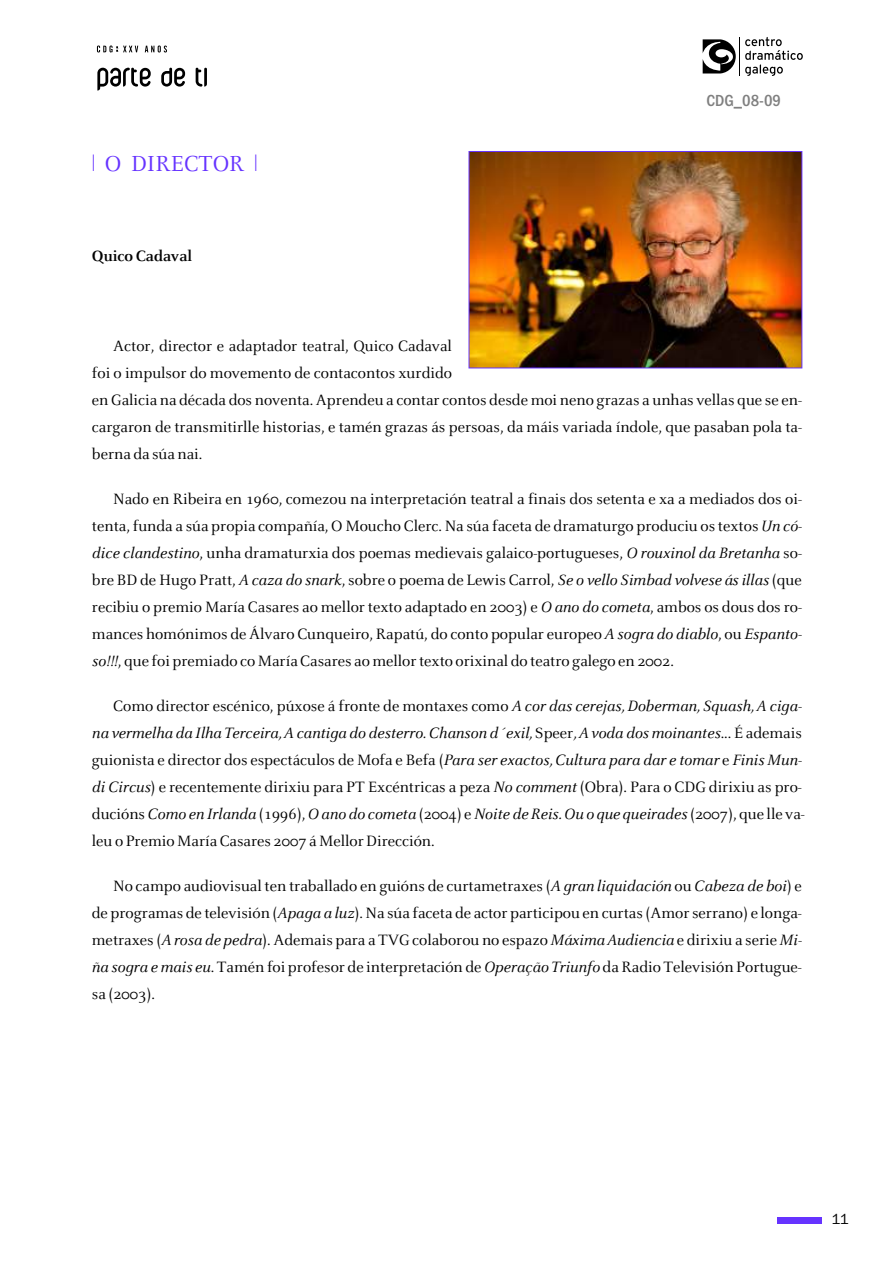
<style>
.page{position:relative;width:893px;height:1263px;background:#fff}
.page>*{position:absolute;margin:0;border:0;box-sizing:border-box;transform-origin:0 0}
.t1{font:24px "Celeste";color:#63f}
.t2{font:500 condensed 16.65px "Franklin Gothic";color:#808080}
.t3{font:16.5px/27px "Celeste";color:#000}
.t4{font:700 16.5px "Celeste";color:#000}
.t5{font:15px "Franklin Gothic";color:#000}
.s1{font-style:italic}
</style>
<div class="page">
<svg style="left:745px;top:37px;width:58px;height:39px"></svg>
<hr style="left:739px;top:37px;width:1px;height:38px;background:#000">
<svg style="left:703px;top:39px;width:33px;height:34px"></svg>
<svg style="left:97px;top:46px;width:41px;height:6px"></svg>
<svg style="left:145px;top:46px;width:22px;height:7px"></svg>
<svg style="left:97px;top:68px;width:54px;height:23px"></svg>
<svg style="left:161px;top:68px;width:24px;height:19px"></svg>
<svg style="left:196px;top:68px;width:11px;height:19px"></svg>
<div style="left:777px;top:1217px;width:44px;height:7px;background:#63f"></div>
<img style="left:471px;top:153px;width:329px;height:213px">
<div style="left:469px;top:151px;width:333px;height:217px;border:1px solid #63f"></div>
<h1 class="t1" style="left:92px;top:154px;width:167px">| O DIRECTOR |</h1>
<p class="t4" style="left:92px;top:249px;width:102px">Quico Cadaval</p>
<p class="t2" style="left:706px;top:94px;width:76px">CDG_08-09</p>
<p class="t3" style="left:92px;top:334px;width:711px;text-indent:21px">Actor, director e adaptador teatral, Quico Cadaval<br>foi o impulsor do movemento de contacontos xurdido<br>en Galicia na década dos noventa. Aprendeu a contar contos desde moi neno grazas a unhas vellas que se en&shy;cargaron de transmitirlle historias, e tamén grazas ás persoas, da máis variada índole, que pasaban pola ta&shy;berna da súa nai.</p>
<p class="t3" style="left:92px;top:487px;width:711px;text-align:justify;text-indent:21px">Nado en Ribeira en 1960, comezou na interpretación teatral a finais dos setenta e xa a mediados dos oi&shy;tenta, funda a súa propia compañía, O Moucho Clerc. Na súa faceta de dramaturgo produciu os textos <span class="s1">Un có&shy;dice clandestino</span>, unha dramaturxia dos poemas medievais galaico-portugueses, <span class="s1">O rouxinol da Bretanha</span> so&shy;bre BD de Hugo Pratt, <span class="s1">A caza do snark</span>, sobre o poema de Lewis Carrol, <span class="s1">Se o vello Simbad volvese ás illas</span> (que recibiu o premio María Casares ao mellor texto adaptado en 2003) e <span class="s1">O ano do cometa</span>, ambos os dous dos ro&shy;mances homónimos de Álvaro Cunqueiro, Rapatú, do conto popular europeo <span class="s1">A sogra do diablo</span>, ou <span class="s1">Espanto&shy;so!!!</span>, que foi premiado co María Casares ao mellor texto orixinal do teatro galego en 2002.</p>
<p class="t3" style="left:92px;top:694px;width:714px;text-indent:21px">Como director escénico, púxose á fronte de montaxes como <span class="s1">A cor das cerejas, Doberman, Squash,A ciga&shy;na vermelha da Ilha Terceira,A cantiga do desterro. Chanson d´exil,</span>Speer<span class="s1">,A voda dos moinantes</span>... É ademais guionista e director dos espectáculos de Mofa e Befa (<span class="s1">Para ser exactos,Cultura para dar e tomar</span> e <span class="s1">Finis Mun&shy;di Circus</span>) e recentemente dirixiu para PT Excéntricas a peza <span class="s1">No comment</span> (Obra). Para o CDG dirixiu as pro&shy;ducións <span class="s1">Como en Irlanda</span> (1996), <span class="s1">O ano do cometa</span> (2004) e <span class="s1">Noite de Reis. Ou o que queirades</span>(2007), que lle va&shy;leu o Premio María Casares 2007 á Mellor Dirección.</p>
<p class="t3" style="left:92px;top:874px;width:711px;text-align:justify;text-indent:21px">No campo audiovisual ten traballado en guións de curtametraxes (<span class="s1">A gran liquidación</span> ou <span class="s1">Cabeza de boi</span>) e de programas de televisión (<span class="s1">Apaga a luz</span>). Na súa faceta de actor participou en curtas (Amor serrano) e longa&shy;metraxes (<span class="s1">A rosa de pedra</span>). Ademais para a TVG colaborou no espazo <span class="s1">Máxima Audiencia</span> e dirixiu a serie <span class="s1">Mi&shy;ña sogra e mais eu</span>. Tamén foi profesor de interpretación de <span class="s1">Operação Triunfo</span> da Radio Televisión Portugue&shy;sa (2003).</p>
<p class="t5" style="left:831px;top:1213px;width:19px">11</p>
</div>
